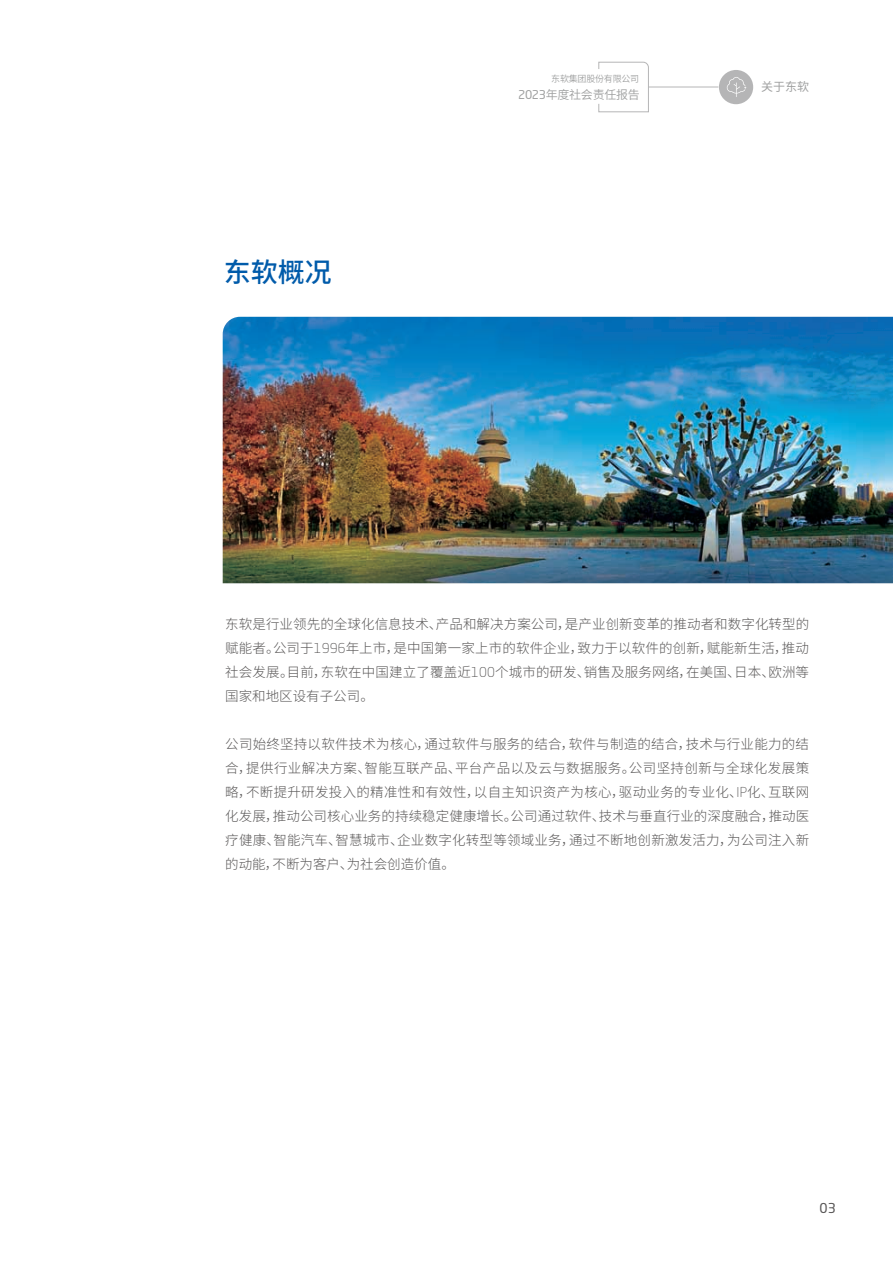
<style>
.page{position:relative;width:893px;height:1263px;background:#fff}
.page>*{position:absolute;margin:0;border:0;box-sizing:border-box;transform-origin:0 0}
.t1{font:500 27px "Source Han Sans SC";color:#005baa}
.t2{font:300 13.5px/24px "Source Han Sans SC";letter-spacing:.01em;color:#595757;text-align:justify}
.t3{font:13.5px "Neo Sans Std";color:#595757}
.t4{font:12px "Source Han Sans SC";letter-spacing:-.025em;color:#9fa0a0}
.t5{font:12px "Source Han Sans SC";color:#9fa0a0}
.t6{font:9px "Source Han Sans SC";letter-spacing:-.025em;color:#9fa0a0}
.s1{font-family:"Neo Sans Std"}
</style>
<div class="page">
<div style="left:719px;top:70px;width:34px;height:34px;background:#b5b5b6;border-radius:50%"></div>
<svg style="left:598px;top:61px;width:51px;height:52px"></svg>
<svg style="left:727px;top:77px;width:19px;height:20px"></svg>
<hr style="left:648px;top:87px;width:70px;height:1px;background:#b5b5b6">
<img style="left:223px;top:317px;width:670px;height:266px">
<h1 class="t1" style="left:224px;top:258px;width:109px">东软概况</h1>
<p class="t6" style="left:551px;top:74px;width:89px">东软集团股份有限公司</p>
<p class="t4" style="left:518px;top:88px;width:123px"><span class="s1">2023</span>年度社会责任报告</p>
<p class="t5" style="left:761px;top:80px;width:50px">关于东软</p>
<p class="t2" style="left:225px;top:611px;width:585px">东软是行业领先的全球化信息技术、产品和解决方案公司，是产业创新变革的推动者和数字化转型的赋能者。公司于<span class="s1">1996</span>年上市，是中国第一家上市的软件企业，致力于以软件的创新，赋能新生活，推动社会发展。目前，东软在中国建立了覆盖近<span class="s1">100</span>个城市的研发、销售及服务网络，在美国、日本、欧洲等国家和地区设有子公司。</p>
<p class="t2" style="left:225px;top:731px;width:586px">公司始终坚持以软件技术为核心，通过软件与服务的结合，软件与制造的结合，技术与行业能力的结合，提供行业解决方案、智能互联产品、平台产品以及云与数据服务。公司坚持创新与全球化发展策略，不断提升研发投入的精准性和有效性，以自主知识资产为核心，驱动业务的专业化、<span class="s1">IP</span>化、互联网化发展，推动公司核心业务的持续稳定健康增长。公司通过软件、技术与垂直行业的深度融合，推动医疗健康、智能汽车、智慧城市、企业数字化转型等领域业务，通过不断地创新激发活力，为公司注入新的动能，不断为客户、为社会创造价值。</p>
<p class="t3" style="left:819px;top:1200px;width:18px">03</p>
</div>
